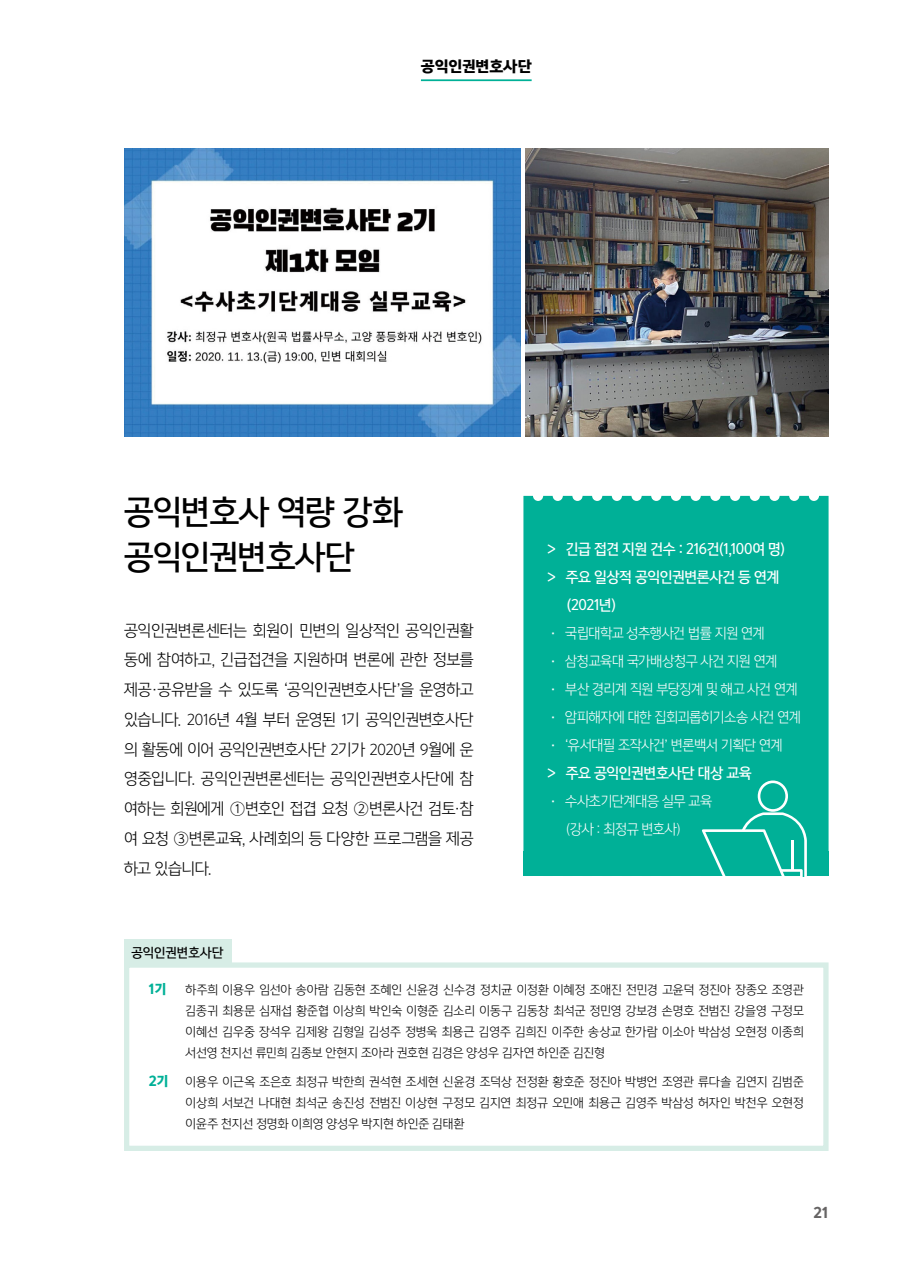
<style>
.page{position:relative;width:903px;height:1275px;background:#fff}
.page>*{position:absolute;margin:0;border:0;box-sizing:border-box;transform-origin:0 0}
.t1{font:31.5px/45.1px "Yoon Gothic Pro 760";letter-spacing:-.03em;color:#000}
.t2{font:15.75px/29.8px "Yoon Gothic Pro 730";letter-spacing:-.03em;color:#000;text-align:justify}
.t3{font:14px/28px "Yoon Gothic Pro 730";letter-spacing:-.035em;color:#fff;scale:.96 1}
.t4{font:14px "Yoon Gothic Pro 760";letter-spacing:-.035em;color:#fff;scale:.96 1}
.t5{font:14px "Yoon Gothic Pro 790";letter-spacing:-.01em;color:#000}
.t6{font:13.12px "Yoon Gothic Pro 790";color:#666464}
.t7{font:12.25px/21px "Yoon Gothic Pro 730";letter-spacing:-.01em;color:#000;text-align:justify}
.t8{font:12.25px "Yoon Gothic Pro 760";letter-spacing:-.005em;color:#000}
.t9{font:12.25px "Yoon Gothic Pro 790";color:#00b097}
</style>
<div class="page">
<hr style="left:421px;top:79px;width:111px;height:2px;background:#00b097">
<img style="left:124px;top:149px;width:397px;height:288px">
<img style="left:525px;top:149px;width:303px;height:288px">
<div style="left:523px;top:496px;width:305px;height:355px;background:#00b097"></div>
<div style="left:523px;top:851px;width:305px;height:25px;background:#00b097"></div>
<svg style="left:702px;top:780px;width:105px;height:97px"></svg>
<div style="left:124px;top:962px;width:704px;height:189px;border:5px solid #d7ede6"></div>
<div style="left:124px;top:939px;width:107px;height:27px;background:#d7ede6"></div>
<p class="t5" style="left:421px;top:56px;width:112px">공익인권변호사단</p>
<h1 class="t1" style="left:124px;top:489px;width:280px">공익변호사 역량 강화 공익인권변호사단</h1>
<p class="t2" style="left:124px;top:615px;width:351px">공익인권변론센터는 회원이 민변의 일상적인 공익인권활 동에 참여하고, 긴급접견을 지원하며 변론에 관한 정보를 제공·공유받을 수 있도록 ‘공익인권변호사단’을 운영하고 있습니다. 2016년 4월 부터 운영된 1기 공익인권변호사단 의 활동에 이어 공익인권변호사단 2기가 2020년 9월에 운 영중입니다. 공익인권변론센터는 공익인권변호사단에 참 여하는 회원에게 ①변호인 접겹 요청 ②변론사건 검토·참 여 요청 ③변론교육, 사례회의 등 다양한 프로그램을 제공 하고 있습니다.</p>
<p class="t8" style="left:131px;top:944px;width:94px">공익인권변호사단</p>
<p class="t4" style="left:547px;top:539px;width:250px">&gt; 긴급 접견 지원 건수 : 216건(1,100여 명)</p>
<p class="t4" style="left:547px;top:567px;width:244px">&gt; 주요 일상적 공익인권변론사건 등 연계</p>
<p class="t4" style="left:566px;top:595px;width:54px">(2021년)</p>
<p class="t3" style="left:547px;top:619px;width:229px">• 국립대학교 성추행사건 법률 지원 연계</p>
<p class="t3" style="left:547px;top:647px;width:242px">• 삼청교육대 국가배상청구 사건 지원 연계</p>
<p class="t3" style="left:547px;top:675px;width:263px">• 부산 경리계 직원 부당징계 및 해고 사건 연계</p>
<p class="t3" style="left:547px;top:703px;width:266px">• 암피해자에 대한 집회괴롭히기소송 사건 연계</p>
<p class="t3" style="left:547px;top:731px;width:247px">• ‘유서대필 조작사건’ 변론백서 기획단 연계</p>
<p class="t4" style="left:547px;top:763px;width:215px">&gt; 주요 공익인권변호사단 대상 교육</p>
<p class="t3" style="left:566px;top:787px;width:154px;text-indent:-19px">• 수사초기단계대응 실무 교육 (강사 : 최정규 변호사)</p>
<p class="t9" style="left:149px;top:980px;width:19px">1기</p>
<p class="t7" style="left:186px;top:979px;width:620px">하주희 이용우 임선아 송아람 김동현 조혜인 신윤경 신수경 정치균 이정환 이혜정 조애진 전민경 고윤덕 정진아 장종오 조영관 김종귀 최용문 심재섭 황준협 이상희 박인숙 이형준 김소리 이동구 김동창 최석군 정민영 강보경 손명호 전범진 강을영 구정모 이혜선 김우중 장석우 김제왕 김형일 김성주 정병욱 최용근 김영주 김희진 이주한 송상교 한가람 이소아 박삼성 오현정 이종희 서선영 천지선 류민희 김종보 안현지 조아라 권호현 김경은 양성우 김자연 하인준 김진형</p>
<p class="t9" style="left:149px;top:1071px;width:21px">2기</p>
<p class="t7" style="left:186px;top:1071px;width:620px">이용우 이근옥 조은호 최정규 박한희 권석현 조세현 신윤경 조덕상 전정환 황호준 정진아 박병언 조영관 류다솔 김연지 김범준 이상희 서보건 나대현 최석군 송진성 전범진 이상현 구정모 김지연 최정규 오민애 최용근 김영주 박삼성 허자인 박천우 오현정 이윤주 천지선 정명화 이희영 양성우 박지현 하인준 김태환</p>
<p class="t6" style="left:813px;top:1202px;width:17px">21</p>
</div>
